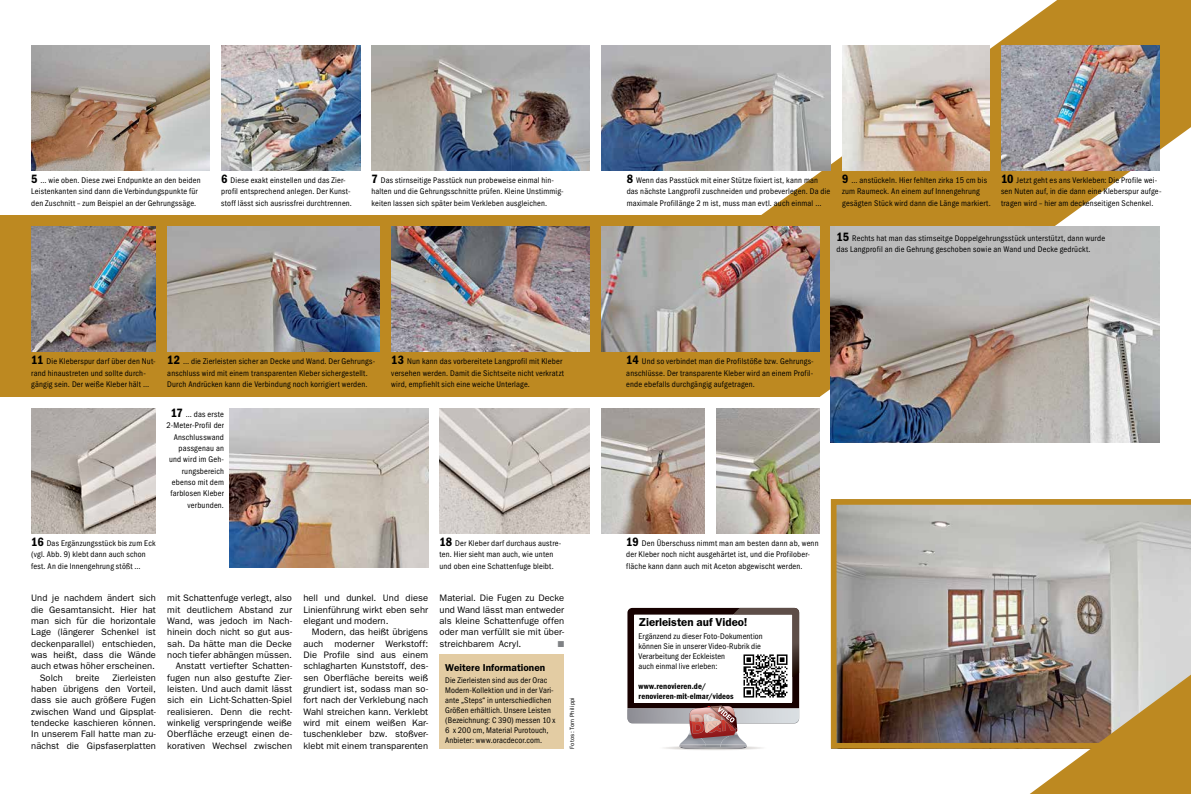
<style>
.page{position:relative;width:1191px;height:794px;background:#fff}
.page>*{position:absolute;margin:0;border:0;box-sizing:border-box;transform-origin:0 0}
.t1{font:600 11.5px "ITC Franklin Gothic Std";color:#000}
.t2{font:600 10px "ITC Franklin Gothic Std";letter-spacing:.005em;color:#000}
.t3{font:9.4px/11.3px "ITC Franklin Gothic Std";letter-spacing:.005em;color:#000;text-align:justify}
.t4{font:condensed 8.5px/11.3px "ITC Franklin Gothic Std";letter-spacing:.02em;color:#000}
.t5{font:8.5px/9.9px "ITC Franklin Gothic Std Dm Cd";letter-spacing:.01em;color:#000}
.t6{font:8.5px "Zapf Dingbats Std";color:#808285}
.t7{font:6px "ITC Franklin Gothic Std";letter-spacing:.025em;color:#000}
.s1{font-family:"ITC Franklin Gothic Std Dm Cd";font-stretch:normal;font-size:12.5px}
</style>
<div class="page">
<svg style="left:713px;top:0;width:478px;height:397px"></svg>
<div style="left:0;top:215px;width:819px;height:182px;background:#bd8921"></div>
<div style="left:439px;top:654px;width:125px;height:94px;background:#e3cca3"></div>
<img style="left:221px;top:45px;width:139px;height:125px">
<img style="left:371px;top:45px;width:219px;height:125px">
<img style="left:601px;top:45px;width:230px;height:125px">
<img style="left:842px;top:45px;width:147px;height:125px">
<img style="left:1001px;top:45px;width:158px;height:125px">
<img style="left:831px;top:499px;width:360px;height:249px">
<img style="left:31px;top:408px;width:125px;height:125px">
<img style="left:230px;top:408px;width:198px;height:159px">
<img style="left:31px;top:227px;width:125px;height:124px">
<img style="left:167px;top:227px;width:213px;height:124px">
<img style="left:391px;top:227px;width:199px;height:124px">
<img style="left:601px;top:227px;width:218px;height:124px">
<img style="left:831px;top:227px;width:328px;height:215px">
<img style="left:601px;top:408px;width:103px;height:125px">
<img style="left:716px;top:408px;width:103px;height:125px">
<img style="left:439px;top:408px;width:151px;height:125px">
<img style="left:32px;top:45px;width:178px;height:125px">
<img style="left:664px;top:747px;width:98px;height:3px">
<img style="left:679px;top:747px;width:67px;height:1px">
<svg style="left:627px;top:608px;width:172px;height:139px"></svg>
<img style="left:742px;top:653px;width:46px;height:45px">
<svg style="left:1029px;top:674px;width:162px;height:120px;background:#af8f57"></svg>
<p class="t4" style="left:31px;top:175px;width:171px"><span class="s1">5</span> … wie oben. Diese zwei Endpunkte an den beiden<br>Leistenkanten sind dann die Verbindungspunkte für den Zuschnitt – zum Beispiel an der Gehrungssäge.</p>
<p class="t4" style="left:221px;top:175px;width:132px"><span class="s1">6</span> Diese exakt einstellen und das Zier&shy;profil entsprechend anlegen. Der Kunst&shy;stoff lässt sich ausrissfrei durchtrennen.</p>
<p class="t4" style="left:842px;top:175px;width:150px"><span class="s1">9</span> … anstückeln. Hier fehlten zirka 15 cm bis zum Raumeck. An einem auf Innengehrung gesägten Stück wird dann die Länge markiert.</p>
<p class="t4" style="left:1001px;top:175px;width:162px"><span class="s1">10</span> Jetzt geht es ans Verkleben: Die Profile wei&shy;sen Nuten auf, in die dann eine Kleberspur aufge&shy;tragen wird – hier am deckenseitigen Schenkel.</p>
<p class="t4" style="left:371px;top:175px;width:194px"><span class="s1">7</span> Das stirnseitige Passtück nun probeweise einmal hin&shy;halten und die Gehrungsschnitte prüfen. Kleine Unstimmig&shy;keiten lassen sich später beim Verkleben ausgleichen.</p>
<p class="t4" style="left:626px;top:175px;width:205px"><span class="s1">8</span> Wenn das Passtück mit einer Stütze fixiert ist, kann man das nächste Langprofil zuschneiden und probeverlegen. Da die maximale Profillänge 2 m ist, muss man evtl. auch einmal …</p>
<p class="t4" style="left:836px;top:233px;width:270px"><span class="s1">15</span> Rechts hat man das stirnseitge Doppelgehrungsstück unterstützt, dann wurde das Langprofil an die Gehrung geschoben sowie an Wand und Decke gedrückt.</p>
<p class="t4" style="left:31px;top:356px;width:126px"><span class="s1">11</span> Die Kleberspur darf über den Nut&shy;rand hinaustreten und sollte durch&shy;gängig sein. Der weiße Kleber hält …</p>
<p class="t4" style="left:167px;top:356px;width:209px"><span class="s1">12</span> … die Zierleisten sicher an Decke und Wand. Der Gehrungs&shy;anschluss wird mit einem transparenten Kleber sichergestellt.<br>Durch Andrücken kann die Verbindung noch korrigiert werden.</p>
<p class="t4" style="left:391px;top:356px;width:174px"><span class="s1">13</span> Nun kann das vorbereitete Langprofil mit Kleber versehen werden. Damit die Sichtseite nicht verkratzt wird, empfiehlt sich eine weiche Unterlage.</p>
<p class="t4" style="left:626px;top:356px;width:189px;text-align:justify"><span class="s1">14</span> Und so verbindet man die Profilstöße bzw. Gehrungs&shy;anschlüsse. Der transparente Kleber wird an einem Profil&shy;ende ebefalls durchgängig aufgetragen.</p>
<p class="t4" style="left:166px;top:408px;width:59px;text-align:right"><span class="s1">17</span> … das erste<br>2-Meter-Profil der<br>Anschlusswand passgenau an und wird im Geh&shy;rungsbereich ebenso mit dem farblosen Kleber verbunden.</p>
<p class="t4" style="left:31px;top:537px;width:126px"><span class="s1">16</span> Das Ergänzungsstück bis zum Eck (vgl. Abb. 9) klebt dann auch schon fest. An die Innengehrung stößt …</p>
<p class="t3" style="left:31px;top:592px;width:126px">Und je nachdem ändert sich</p>
<p class="t3" style="left:31px;top:604px;width:126px">die Gesamtansicht. Hier hat</p>
<p class="t3" style="left:31px;top:615px;width:126px">man sich für die horizontale</p>
<p class="t3" style="left:31px;top:626px;width:126px">Lage (längerer Schenkel ist</p>
<p class="t3" style="left:31px;top:638px;width:126px">deckenparallel) entschieden,</p>
<p class="t3" style="left:31px;top:649px;width:126px">was heißt, dass die Wände</p>
<p class="t3" style="left:31px;top:660px;width:125px">auch etwas höher erscheinen.</p>
<p class="t3" style="left:40px;top:672px;width:25px">Solch</p>
<p class="t3" style="left:76px;top:672px;width:25px">breite</p>
<p class="t3" style="left:31px;top:672px;width:126px;text-indent:81px">Zierleisten haben übrigens den Vorteil, dass sie auch größere Fugen zwischen Wand und Gipsplat&shy;tendecke kaschieren können.<br>In unserem Fall hatte man zu&shy;nächst die Gipsfaserplatten</p>
<p class="t3" style="left:167px;top:592px;width:126px;text-align:right">mit Schattenfuge verlegt, also mit deutlichem Abstand zur<br>Wand, was jedoch im Nach&shy;hinein doch nicht so gut aus&shy;sah. Da hätte man die Decke noch tiefer abhängen müssen.<br>Anstatt vertiefter Schatten&shy;fugen nun also gestufte Zier&shy;leisten. Und auch damit lässt sich ein Licht-Schatten-Spiel realisieren. Denn die recht&shy;winkelig verspringende weiße<br>Oberfläche erzeugt einen de&shy;korativen Wechsel zwischen</p>
<p class="t3" style="left:303px;top:592px;width:126px">hell und dunkel. Und diese Linienführung wirkt eben sehr elegant und modern.</p>
<p class="t3" style="left:303px;top:626px;width:126px;text-indent:9px">Modern, das heißt übrigens auch moderner Werkstoff:<br>Die Profile sind aus einem schlagharten Kunststoff, des&shy;sen Oberfläche bereits weiß grundiert ist, sodass man so&shy;fort nach der Verklebung nach Wahl streichen kann. Verklebt wird mit einem weißen Kar&shy;tuschenkleber bzw. stoßver&shy;klebt mit einem transparenten</p>
<p class="t4" style="left:439px;top:537px;width:123px"><span class="s1">18</span> Der Kleber darf durchaus austre&shy;ten. Hier sieht man auch, wie unten und oben eine Schattenfuge bleibt.</p>
<p class="t4" style="left:626px;top:537px;width:194px"><span class="s1">19</span> Den Überschuss nimmt man am besten dann ab, wenn der Kleber noch nicht ausgehärtet ist, und die Profilober&shy;fläche kann dann auch mit Aceton abgewischt werden.</p>
<p class="t3" style="left:439px;top:592px;width:126px">Material. Die Fugen zu Decke und Wand lässt man entweder als kleine Schattenfuge offen oder man verfüllt sie mit über&shy;streichbarem Acryl.</p>
<p class="t6" style="left:558px;top:639px;width:8px">■</p>
<p class="t2" style="left:445px;top:661px;width:102px">Weitere Informationen</p>
<p class="t4" style="left:445px;top:675px;width:112px;line-height:9.9px">Die Zierleisten sind aus der Orac Modern-Kollektion und in der Vari&shy;ante „Steps“ in unterschiedlichen Größen erhältlich. Unsere Leisten (Bezeichnung: C 390) messen 10 x 6 x 200 cm, Material Purotouch, Anbieter: www.oracdecor.com.</p>
<p class="t7" style="left:568px;top:748px;width:53px;rotate:-90deg">Fotos: Tom Philippi</p>
<h1 class="t1" style="left:638px;top:615px;width:111px">Zierleisten auf Video!</h1>
<p class="t4" style="left:638px;top:631px;width:126px;line-height:9.9px">Ergänzend zu dieser Foto-Dokumention können Sie in unserer Video-Rubrik die Verarbeitung der Eckleisten<br>auch einmal live erleben:</p>
<p class="t5" style="left:638px;top:681px;width:97px">www.renovieren.de/ renovieren-mit-elmar/videos</p>
</div>
